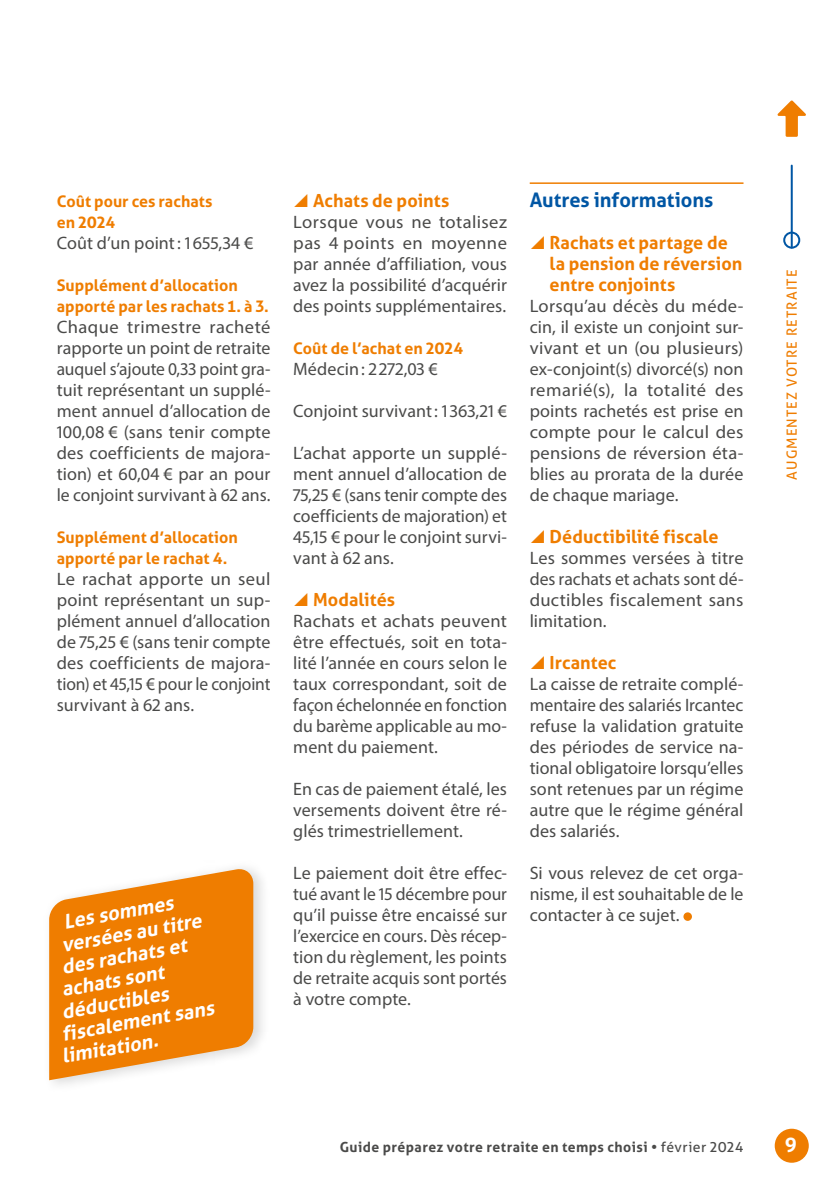
<style>
.page{position:relative;width:840px;height:1191px;background:#fff}
.page>*{position:absolute;margin:0;border:0;box-sizing:border-box;transform-origin:0 0}
.Style_de_paragraphe_3{font:italic 700 20px "Aller";color:#fff}
.Titre_2{font:700 20px "Aller";letter-spacing:-.005em;color:#0056a4}
.t1{font:700 20px "Aller";color:#fff}
.Texte_courant{font:18px/21px "Myriad Pro";color:#4a4a49;text-align:justify}
.t2{font:700 18px/21px "Aller";color:#ef7d00}
.Texte_courant_-_align__gauche{font:18px "Myriad Pro";letter-spacing:.005em;color:#4a4a49}
.Titre_4{font:700 16px/21px "Aller";color:#ef7d00}
.t3{font:700 14px "Aller";letter-spacing:.03em;color:#4a4a49}
.t4{font:14px "Aller";letter-spacing:.075em;color:#ef7d00}
.s1{font-weight:400}
</style>
<div class="page">
<div style="left:774px;top:1128px;width:34px;height:34px;background:#ef7d00;border-radius:50%"></div>
<hr style="left:790px;top:166px;width:2px;height:82px;background:#0056a4">
<div style="left:782px;top:232px;width:17px;height:17px;border:2px solid #0056a4;border-radius:50%"></div>
<svg style="left:777px;top:100px;width:28px;height:37px"></svg>
<hr style="left:529px;top:182px;width:214px;height:2px;background:#ef7d00">
<div style="left:683px;top:912px;width:8px;height:9px;background:#ef7d00;border-radius:50%"></div>
<div style="left:42px;top:860px;width:228px;height:234px;background:#000;opacity:.15"></div>
<svg style="left:49px;top:866px;width:204px;height:214px;background:#f0922b"></svg>
<p class="Titre_4" style="left:57px;top:190px;width:157px">Coût pour ces rachats en 2024</p>
<p class="Texte_courant" style="left:57px;top:232px;width:198px">Coût d’un point: 1655,34 €</p>
<p class="Titre_4" style="left:57px;top:274px;width:213px">Supplément d’allocation apporté par les rachats 1. à 3.</p>
<p class="Texte_courant" style="left:57px;top:316px;width:215px">Chaque trimestre racheté rapporte un point de retraite auquel s’ajoute 0,33 point gra&shy;tuit représentant un supplé&shy;ment annuel d’allocation de 100,08 € (sans tenir compte des coefficients de majora&shy;tion) et 60,04 € par an pour le conjoint survivant à 62 ans.</p>
<p class="Titre_4" style="left:57px;top:526px;width:182px">Supplément d’allocation apporté par le rachat 4.</p>
<p class="Texte_courant" style="left:57px;top:568px;width:215px">Le rachat apporte un seul point représentant un sup&shy;plément annuel d’allocation de 75,25 € (sans tenir compte des coefficients de majora&shy;tion) et 45,15 € pour le conjoint survivant à 62 ans.</p>
<p class="Style_de_paragraphe_3" style="left:62px;top:909px;width:113px;rotate:-10deg">Les sommes</p>
<p class="Style_de_paragraphe_3" style="left:60px;top:932px;width:143px;rotate:-10deg">versées au titre</p>
<p class="Style_de_paragraphe_3" style="left:60px;top:955px;width:128px;rotate:-10deg">des rachats et</p>
<p class="Style_de_paragraphe_3" style="left:60px;top:977px;width:105px;rotate:-10deg">achats sont</p>
<p class="Style_de_paragraphe_3" style="left:60px;top:999px;width:110px;rotate:-10deg">déductibles</p>
<p class="Style_de_paragraphe_3" style="left:60px;top:1022px;width:156px;rotate:-10deg">fiscalement sans</p>
<p class="Style_de_paragraphe_3" style="left:60px;top:1044px;width:99px;rotate:-10deg">limitation.</p>
<p class="t2" style="left:313px;top:190px;width:138px">Achats de points</p>
<p class="Texte_courant" style="left:293px;top:211px;width:215px">Lorsque vous ne totalisez pas 4 points en moyenne par année d’affiliation, vous avez la possibilité d’acquérir des points supplémentaires.</p>
<p class="Titre_4" style="left:293px;top:337px;width:171px">Coût de l’achat en 2024</p>
<p class="Texte_courant" style="left:293px;top:358px;width:146px">Médecin: 2 272,03 €</p>
<p class="Texte_courant_-_align__gauche" style="left:293px;top:399px;width:215px">Conjoint survivant: 1 363,21 €</p>
<p class="Texte_courant" style="left:293px;top:442px;width:215px">L’achat apporte un supplé&shy;ment annuel d’allocation de 75,25 € (sans tenir compte des coefficients de majoration) et 45,15 € pour le conjoint survi&shy;vant à 62 ans.</p>
<p class="t2" style="left:313px;top:589px;width:83px">Modalités</p>
<p class="Texte_courant" style="left:293px;top:610px;width:215px">Rachats et achats peuvent être effectués, soit en tota&shy;lité l’année en cours selon le taux correspondant, soit de façon échelonnée en fonction du barème applicable au mo&shy;ment du paiement.</p>
<p class="Texte_courant" style="left:293px;top:778px;width:215px">En cas de paiement étalé, les versements doivent être ré&shy;glés trimestriellement.</p>
<p class="Texte_courant" style="left:293px;top:862px;width:215px">Le paiement doit être effec&shy;tué avant le 15 décembre pour qu’il puisse être encaissé sur l’exercice en cours. Dès récep&shy;tion du règlement, les points de retraite acquis sont portés à votre compte.</p>
<p class="Titre_2" style="left:529px;top:187px;width:185px">Autres informations</p>
<p class="t2" style="left:549px;top:232px;width:194px">Rachats et partage de la pension de réversion entre conjoints</p>
<p class="Texte_courant" style="left:529px;top:295px;width:215px">Lorsqu’au décès du méde&shy;cin, il existe un conjoint sur&shy;vivant et un (ou plusieurs) ex-conjoint(s) divorcé(s) non remarié(s), la totalité des points rachetés est prise en compte pour le calcul des pensions de réversion éta&shy;blies au prorata de la durée de chaque mariage.</p>
<p class="t2" style="left:549px;top:526px;width:170px">Déductibilité fiscale</p>
<p class="Texte_courant" style="left:529px;top:547px;width:215px">Les sommes versées à titre des rachats et achats sont dé&shy;ductibles fiscalement sans limitation.</p>
<p class="t2" style="left:549px;top:652px;width:68px">Ircantec</p>
<p class="Texte_courant" style="left:529px;top:673px;width:215px">La caisse de retraite complé&shy;mentaire des salariés Ircantec refuse la validation gratuite des périodes de service na&shy;tional obligatoire lorsqu’elles sont retenues par un régime autre que le régime général des salariés.</p>
<p class="Texte_courant" style="left:529px;top:862px;width:215px">Si vous relevez de cet orga&shy;nisme, il est souhaitable de le contacter à ce sujet.</p>
<p class="t3" style="left:339px;top:1138px;width:405px">Guide préparez votre retraite en temps choisi • <span class="s1">février 2024</span></p>
<p class="t4" style="left:783px;top:479px;width:211px;rotate:-90deg">AUGMENTEZ VOTRE RETRAITE</p>
<p class="t1" style="left:784px;top:1132px;width:14px">9</p>
</div>
